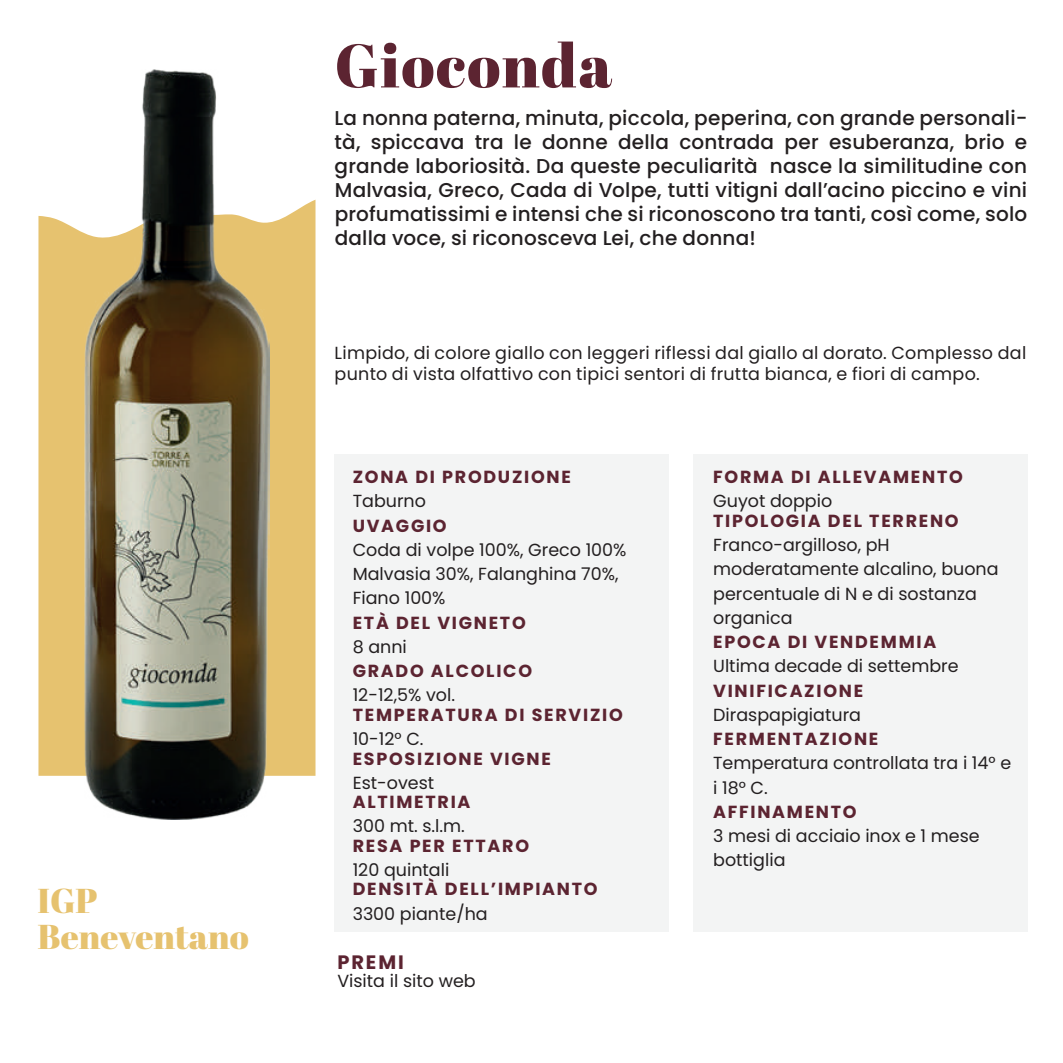
<style>
.page{position:relative;width:1063px;height:1063px;background:#fff}
.page>*{position:absolute;margin:0;border:0;box-sizing:border-box;transform-origin:0 0}
.t1{font:61.25px "Abril Fatface";letter-spacing:.025em;color:#5c2431}
.t2{font:34.5px/35.5px "Abril Fatface";color:#e6c26f}
.t3{font:500 20px/24px "Poppins";letter-spacing:.01em;color:#231f20;text-align:justify}
.t4{font:700 19.5px "Poppins";letter-spacing:.1em;color:#5c2431}
.t5{font:17.5px/24.2px "Poppins";color:#231f20}
.t6{font:700 17.5px "Poppins";letter-spacing:.1em;color:#5c2431}
</style>
<div class="page">
<div style="left:693px;top:454px;width:335px;height:478px;background:#f3f4f4"></div>
<div style="left:335px;top:454px;width:334px;height:478px;background:#f3f4f4"></div>
<div style="left:38px;top:200px;width:278px;height:576px;background:#e6c26f"></div>
<img style="left:84px;top:69px;width:186px;height:751px">
<h2 class="t2" style="left:38px;top:882px;width:213px">IGP<br>Beneventano</h2>
<h1 class="t1" style="left:335px;top:23px;width:279px">Gioconda</h1>
<p class="t3" style="left:335px;top:106px;width:694px">La nonna paterna, minuta, piccola, peperina, con grande personali&shy;tà, spiccava tra le donne della contrada per esuberanza, brio e grande laboriosità. Da queste peculiarità nasce la similitudine con Malvasia, Greco, Cada di Volpe, tutti vitigni dall’acino piccino e vini profumatissimi e intensi che si riconoscono tra tanti, così come, solo dalla voce, si riconosceva Lei, che donna!</p>
<p class="t5" style="left:335px;top:342px;width:693px;line-height:21px">Limpido, di colore giallo con leggeri riflessi dal giallo al dorato. Complesso dal punto di vista olfattivo con tipici sentori di frutta bianca, e fiori di campo.</p>
<p class="t6" style="left:353px;top:467px;width:220px">ZONA DI PRODUZIONE</p>
<p class="t5" style="left:353px;top:489px;width:75px">Taburno</p>
<p class="t6" style="left:353px;top:515px;width:96px">UVAGGIO</p>
<p class="t5" style="left:353px;top:538px;width:275px">Coda di volpe 100%, Greco 100%<br>Malvasia 30%, Falanghina 70%,<br>Fiano 100%</p>
<p class="t6" style="left:353px;top:612px;width:175px">ETÀ DEL VIGNETO</p>
<p class="t5" style="left:353px;top:635px;width:56px">8 anni</p>
<p class="t6" style="left:353px;top:661px;width:181px">GRADO ALCOLICO</p>
<p class="t5" style="left:353px;top:683px;width:104px">12-12,5% vol.</p>
<p class="t6" style="left:353px;top:705px;width:272px">TEMPERATURA DI SERVIZIO</p>
<p class="t5" style="left:353px;top:727px;width:72px">10-12° C.</p>
<p class="t6" style="left:353px;top:748px;width:200px">ESPOSIZIONE VIGNE</p>
<p class="t5" style="left:353px;top:771px;width:83px">Est-ovest</p>
<p class="t6" style="left:353px;top:792px;width:119px">ALTIMETRIA</p>
<p class="t5" style="left:353px;top:814px;width:114px">300 mt. s.l.m.</p>
<p class="t6" style="left:353px;top:836px;width:178px">RESA PER ETTARO</p>
<p class="t5" style="left:353px;top:858px;width:98px">120 quintali</p>
<p class="t6" style="left:353px;top:879px;width:246px">DENSITÀ DELL’IMPIANTO</p>
<p class="t5" style="left:353px;top:902px;width:137px">3300 piante/ha</p>
<p class="t4" style="left:337px;top:950px;width:68px">PREMI</p>
<p class="t5" style="left:337px;top:969px;width:140px">Visita il sito web</p>
<p class="t6" style="left:713px;top:467px;width:251px">FORMA DI ALLEVAMENTO</p>
<p class="t5" style="left:713px;top:489px;width:121px">Guyot doppio</p>
<p class="t6" style="left:713px;top:511px;width:247px">TIPOLOGIA DEL TERRENO</p>
<p class="t5" style="left:713px;top:533px;width:287px">Franco-argilloso, pH moderatamente alcalino, buona percentuale di N e di sostanza organica</p>
<p class="t6" style="left:713px;top:632px;width:225px">EPOCA DI VENDEMMIA</p>
<p class="t5" style="left:713px;top:654px;width:247px">Ultima decade di settembre</p>
<p class="t6" style="left:713px;top:680px;width:152px">VINIFICAZIONE</p>
<p class="t5" style="left:713px;top:703px;width:149px">Diraspapigiatura</p>
<p class="t6" style="left:713px;top:729px;width:167px">FERMENTAZIONE</p>
<p class="t5" style="left:713px;top:751px;width:300px">Temperatura controllata tra i 14° e i 18° C.</p>
<p class="t6" style="left:713px;top:802px;width:145px">AFFINAMENTO</p>
<p class="t5" style="left:713px;top:824px;width:268px">3 mesi di acciaio inox e 1 mese bottiglia</p>
</div>
